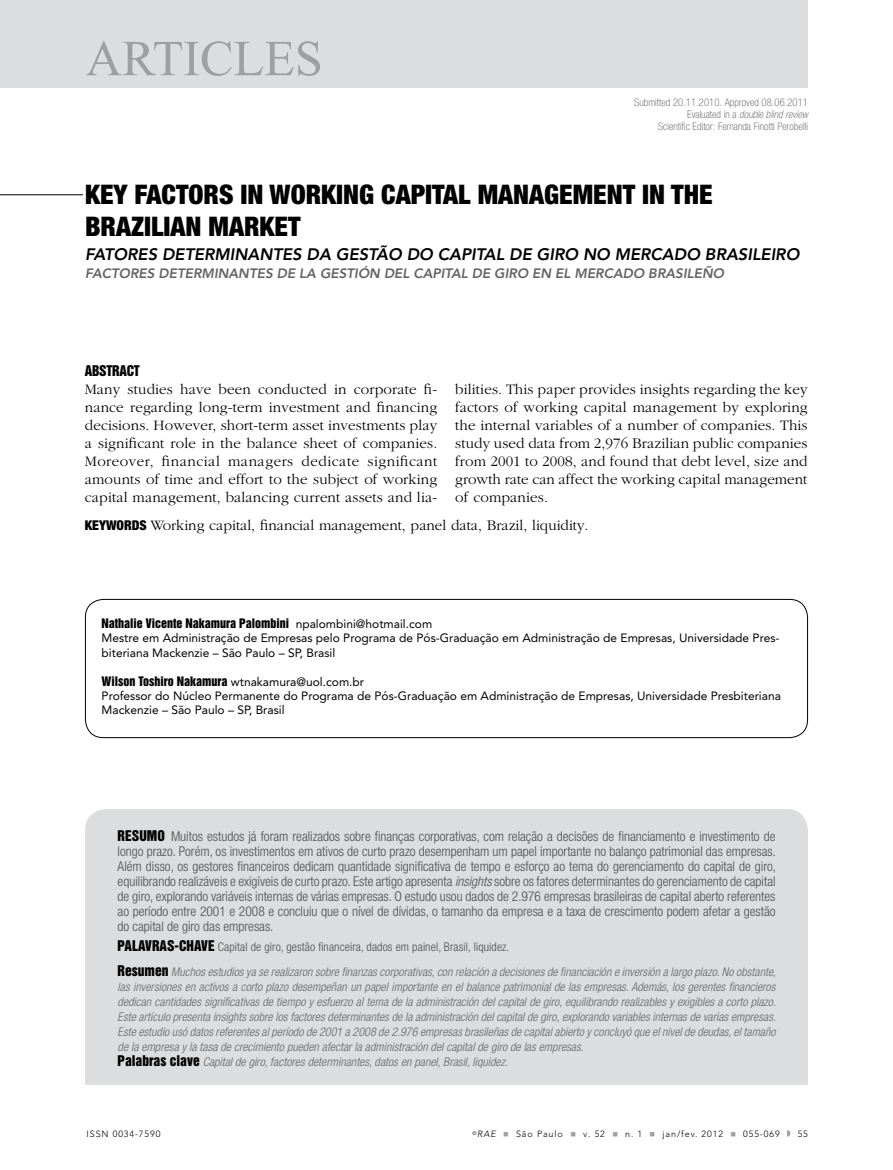
<style>
.page{position:relative;width:893px;height:1170px;background:#fff}
.page>*{position:absolute;margin:0;border:0;box-sizing:border-box;transform-origin:0 0}
.t1{font:50.25px "Times New Roman";color:#9d9fa2}
.t2{font:900 condensed 27px/32.4px "Helvetica Neue LT Std";color:#000}
.t3{font:italic 800 16.5px "Avenir LT Std";color:#000}
.t4{font:300 15px/18px "Garamond";color:#000;text-align:justify}
.t5{font:300 condensed 13.5px/15px "Helvetica Neue LT Std";color:#4d4d4f;text-align:justify}
.t6{font:italic 800 13.5px "Avenir LT Std";color:#636466}
.t7{font:13.5px "Helvetica Inserat";letter-spacing:-.02em;color:#000}
.t8{font:italic 300 condensed 12px/15px "Helvetica Neue LT Std";letter-spacing:.005em;color:#636466}
.t9{font:12px/14.4px "Avenir";color:#000}
.t10{font:12px "Helvetica Inserat";color:#000}
.t11{font:100 condensed 10.5px/12px "Helvetica Neue LT Std";letter-spacing:.01em;color:#4d4d4f;text-align:right}
.t12{font:300 9px "Avenir LT Std";letter-spacing:.1em;color:#000}
.s1{font-style:italic}
.s2{font-family:"Helvetica Neue";font-weight:900;font-stretch:condensed;font-size:13.5px}
.s3{font-family:"Avenir"}
.s4{font-family:"Helvetica Inserat";font-weight:400;font-stretch:normal;color:#000}
.s5{font-family:"Helvetica Inserat";font-weight:400;font-style:normal;font-stretch:normal;font-size:13.5px;color:#000}
.s6{font-style:normal;color:#4d4d4f}
.s7{color:#9d9fa2}
</style>
<div class="page">
<div style="left:0;top:0;width:808px;height:87px;background:#dcddde"></div>
<svg style="left:787px;top:1130px;width:3px;height:6px"></svg>
<hr style="left:0;top:194px;width:83px;height:1px;background:#000">
<div style="left:85px;top:809px;width:723px;height:275px;background:#dcddde"></div>
<div style="left:85px;top:599px;width:723px;height:139px;border:1px solid #000;border-radius:18px"></div>
<h1 class="t1" style="left:86px;top:25px;width:238px">ARTICLES</h1>
<p class="t11" style="left:634px;top:96px;width:175px">Submitted 20.11.2010. Approved 08.06.2011<br>Evaluated in a <span class="s1">double blind review<br></span>Scientific Editor: Fernanda Finotti Perobelli</p>
<h2 class="t2" style="left:85px;top:177px;width:629px">KEY FACTORS IN WORKING CAPITAL MANAGEMENT IN THE<br>BRAZILIAN MARKET</h2>
<h3 class="t3" style="left:85px;top:245px;width:716px">FATORES DETERMINANTES DA GESTÃO DO CAPITAL DE GIRO NO MERCADO BRASILEIRO</h3>
<p class="t6" style="left:85px;top:265px;width:245px">FACTORES DETERMINANTES DE LA GEST</p>
<p class="t6" style="left:354px;top:265px;width:371px">IÓN DEL CAPITAL DE GIRO EN EL MERCADO BRASILEÑO</p>
<p class="t7" style="left:85px;top:363px;width:57px">ABSTRACT</p>
<p class="t4" style="left:85px;top:381px;width:354px">Many studies have been conducted in corporate fi&shy;nance regarding long-term investment and financing decisions. However, short-term asset investments play a significant role in the balance sheet of companies.<br>Moreover, financial managers dedicate significant amounts of time and effort to the subject of working capital management, balancing current assets and lia-</p>
<p class="t4" style="left:455px;top:381px;width:354px">bilities. This paper provides insights regarding the key factors of working capital management by exploring the internal variables of a number of companies. This study used data from 2,976 Brazilian public companies from 2001 to 2008, and found that debt level, size and growth rate can affect the working capital management of companies.</p>
<p class="t4" style="left:85px;top:516px;width:505px"><span class="s2">KEYWORDS</span> Working capital, financial management, panel data, Brazil, liquidity.</p>
<p class="t10" style="left:102px;top:616px;width:332px">Nathalie Vicente Nakamura Palombini <span class="s3">npalombini@hotmail.com</span></p>
<p class="t9" style="left:102px;top:631px;width:679px">Mestre em Administração de Empresas pelo Programa de Pós-Graduação em Administração de Empresas, Universidade Pres&shy;biteriana Mackenzie – São Paulo – SP, Brasil</p>
<p class="t10" style="left:102px;top:673px;width:264px">Wilson Toshiro Nakamura <span class="s3">wtnakamura@uol.com.br</span></p>
<p class="t9" style="left:102px;top:688px;width:681px">Professor do Núcleo Permanente do Programa de Pós-Graduação em Administração de Empresas, Universidade Presbiteriana<br>Mackenzie – São Paulo – SP, Brasil</p>
<p class="t5" style="left:118px;top:828px;width:660px"><span class="s4">RESUMO</span> Muitos estudos já foram realizados sobre finanças corporativas, com relação a decisões de financiamento e investimento de longo prazo. Porém, os investimentos em ativos de curto prazo desempenham um papel importante no balanço patrimonial das empresas.<br>Além disso, os gestores financeiros dedicam quantidade significativa de tempo e esforço ao tema do gerenciamento do capital de giro, equilibrando realizáveis e exigíveis de curto prazo. Este artigo apresenta <span class="s1">insights</span> sobre os fatores determinantes do gerenciamento de capital de giro, explorando variáveis internas de várias empresas. O estudo usou dados de 2.976 empresas brasileiras de capital aberto referentes ao período entre 2001 e 2008 e concluiu que o nível de dívidas, o tamanho da empresa e a taxa de crescimento podem afetar a gestão do capital de giro das empresas.</p>
<p class="t8" style="left:118px;top:933px;width:660px;line-height:25.5px"><span class="s5">PALAVRAS-CHAVE</span> <span class="s6">Capital de giro, gestão financeira, dados em painel, Brasil, liquidez.<br></span><span class="s5">Resumen</span> Muchos estudios ya se realizaron sobre finanzas corporativas, con relación a decisiones de financiación e inversión a largo plazo. No obstante,</p>
<p class="t8" style="left:118px;top:979px;width:660px">las inversiones en activos a corto plazo desempeñan un papel importante en el balance patrimonial de las empresas. Además, los gerentes financieros dedican cantidades significativas de tiempo y esfuerzo al tema de la administración del capital de giro, equilibrando realizables y exigibles a corto plazo.<br>Este artículo presenta insights sobre los factores determinantes de la administración del capital de giro, explorando variables internas de varias empresas.<br>Este estudio usó datos referentes al período de 2001 a 2008 de 2.976 empresas brasileñas de capital abierto y concluyó que el nivel de deudas, el tamaño de la empresa y la tasa de crecimiento pueden afectar la administración del capital de giro de las empresas.<br><span class="s5">Palabras clave</span> Capital de giro, factores determinantes, datos en panel, Brasil, liquidez.</p>
<p class="t12" style="left:87px;top:1128px;width:75px">ISSN 0034-7590</p>
<p class="t12" style="left:472px;top:1128px;width:309px"><sup>©</sup><span class="s1">RAE</span> <span class="s7">■</span> São Paulo <span class="s7">■</span> v. 52 <span class="s7">■</span> n. 1 <span class="s7">■</span> jan/fev. 2012 <span class="s7">■</span> 055-069</p>
<p class="t12" style="left:798px;top:1128px;width:12px">55</p>
</div>
